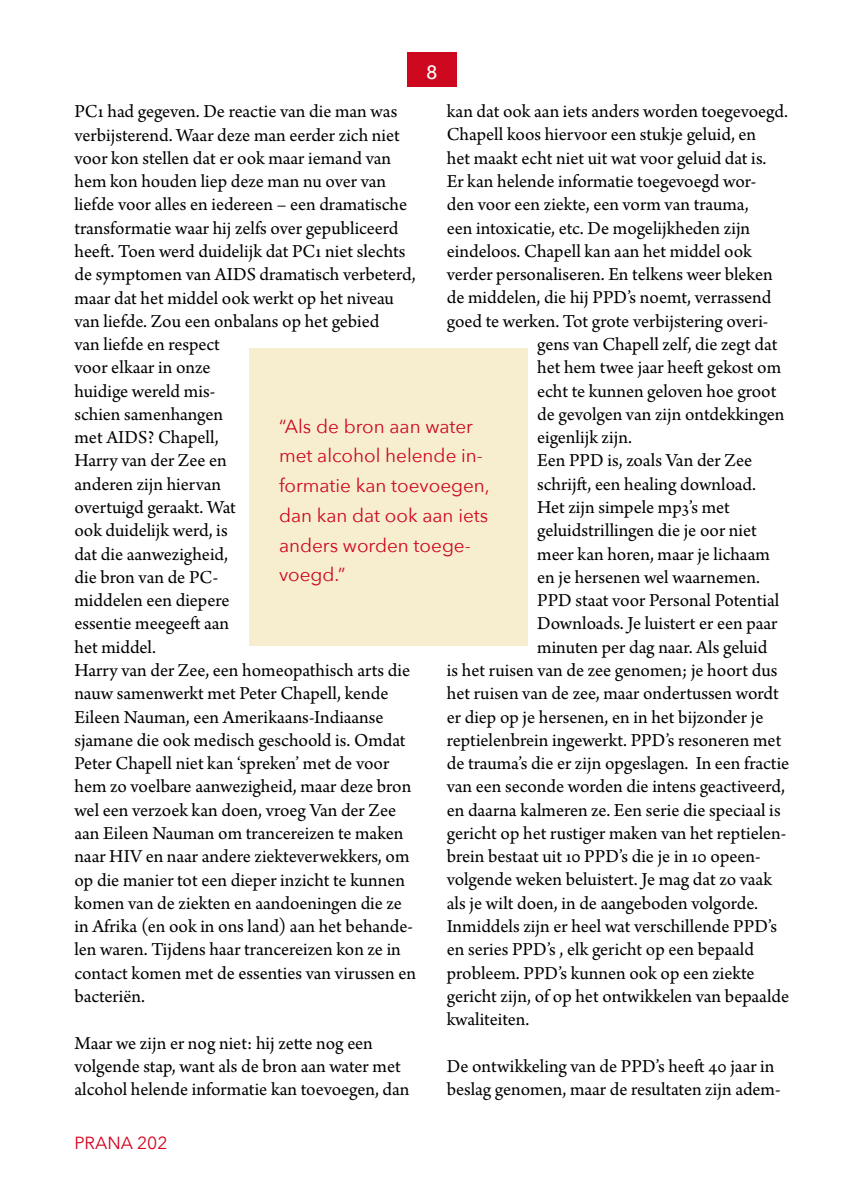
<style>
.page{position:relative;width:844px;height:1191px;background:#fff}
.page>*{position:absolute;margin:0;border:0;box-sizing:border-box;transform-origin:0 0}
.t1{font:19.25px/23.3px "Arno Pro";letter-spacing:-.005em;color:#000}
.t2{font:500 19.25px "Avenir Next";color:#fff}
.t3{font:18.9px/29.8px "Avenir Next";color:#cd071e}
.t4{font:17.5px "Avenir Next";color:#d4021d}
</style>
<div class="page">
<div style="left:407px;top:52px;width:49px;height:35px;background:#cd071e"></div>
<div style="left:249px;top:348px;width:278px;height:298px;background:#f7eecf"></div>
<p class="t2" style="left:426px;top:56px;width:13px">8</p>
<p class="t1" style="left:446px;top:101px;width:342px">kan dat ook aan iets anders worden toegevoegd.</p>
<p class="t1" style="left:446px;top:124px;width:311px">Chapell koos hiervoor een stukje geluid, en</p>
<p class="t1" style="left:446px;top:147px;width:321px">het maakt echt niet uit wat voor geluid dat is.</p>
<p class="t1" style="left:446px;top:171px;width:311px">Er kan helende informatie toegevoegd wor-</p>
<p class="t1" style="left:446px;top:194px;width:303px">den voor een ziekte, een vorm van trauma,</p>
<p class="t1" style="left:446px;top:217px;width:305px">een intoxicatie, etc. De mogelijkheden zijn</p>
<p class="t1" style="left:446px;top:240px;width:306px">eindeloos. Chapell kan aan het middel ook</p>
<p class="t1" style="left:446px;top:264px;width:327px">verder personaliseren. En telkens weer bleken</p>
<p class="t1" style="left:446px;top:287px;width:326px">de middelen, die hij PPD’s noemt, verrassend</p>
<p class="t1" style="left:446px;top:310px;width:323px">goed te werken. Tot grote verbijstering overi-</p>
<p class="t1" style="left:537px;top:333px;width:241px">gens van Chapell zelf, die zegt dat</p>
<p class="t1" style="left:537px;top:357px;width:245px">het hem twee jaar heeft gekost om</p>
<p class="t1" style="left:537px;top:380px;width:241px">echt te kunnen geloven hoe groot</p>
<p class="t1" style="left:537px;top:403px;width:249px">de gevolgen van zijn ontdekkingen</p>
<p class="t1" style="left:537px;top:427px;width:96px">eigenlijk zijn.</p>
<p class="t1" style="left:537px;top:450px;width:216px">Een PPD is, zoals Van der Zee</p>
<p class="t1" style="left:537px;top:473px;width:220px">schrijft, een healing download.</p>
<p class="t1" style="left:537px;top:496px;width:194px">Het zijn simpele mp3’s met</p>
<p class="t1" style="left:537px;top:520px;width:221px">geluidstrillingen die je oor niet</p>
<p class="t1" style="left:537px;top:543px;width:234px">meer kan horen, maar je lichaam</p>
<p class="t1" style="left:537px;top:566px;width:224px">en je hersenen wel waarnemen.</p>
<p class="t1" style="left:537px;top:589px;width:243px">PPD staat voor Personal Potential</p>
<p class="t1" style="left:537px;top:613px;width:241px">Downloads. Je luistert er een paar</p>
<p class="t1" style="left:537px;top:636px;width:232px">minuten per dag naar. Als geluid</p>
<p class="t1" style="left:446px;top:659px;width:332px">is het ruisen van de zee genomen; je hoort dus</p>
<p class="t1" style="left:446px;top:683px;width:333px">het ruisen van de zee, maar ondertussen wordt</p>
<p class="t1" style="left:446px;top:706px;width:318px">er diep op je hersenen, en in het bijzonder je</p>
<p class="t1" style="left:446px;top:729px;width:336px">reptielenbrein ingewerkt. PPD’s resoneren met</p>
<p class="t1" style="left:446px;top:752px;width:344px">de trauma’s die er zijn opgeslagen. In een fractie</p>
<p class="t1" style="left:446px;top:776px;width:340px">van een seconde worden die intens geactiveerd,</p>
<p class="t1" style="left:446px;top:799px;width:335px">en daarna kalmeren ze. Een serie die speciaal is</p>
<p class="t1" style="left:446px;top:822px;width:341px">gericht op het rustiger maken van het reptielen-</p>
<p class="t1" style="left:446px;top:845px;width:315px">brein bestaat uit 10 PPD’s die je in 10 opeen-</p>
<p class="t1" style="left:446px;top:869px;width:326px">volgende weken beluistert. Je mag dat zo vaak</p>
<p class="t1" style="left:446px;top:892px;width:313px">als je wilt doen, in de aangeboden volgorde.</p>
<p class="t1" style="left:446px;top:915px;width:332px">Inmiddels zijn er heel wat verschillende PPD’s</p>
<p class="t1" style="left:446px;top:939px;width:308px">en series PPD’s , elk gericht op een bepaald</p>
<p class="t1" style="left:446px;top:962px;width:309px">probleem. PPD’s kunnen ook op een ziekte</p>
<p class="t1" style="left:446px;top:985px;width:344px">gericht zijn, of op het ontwikkelen van bepaalde</p>
<p class="t1" style="left:446px;top:1008px;width:84px">kwaliteiten.</p>
<p class="t1" style="left:446px;top:1055px;width:335px">De ontwikkeling van de PPD’s heeft 40 jaar in beslag genomen, maar de resultaten zijn adem-</p>
<p class="t1" style="left:74px;top:101px;width:343px">PC1 had gegeven. De reactie van die man was verbijsterend. Waar deze man eerder zich niet voor kon stellen dat er ook maar iemand van hem kon houden liep deze man nu over van liefde voor alles en iedereen – een dramatische transformatie waar hij zelfs over gepubliceerd heeft. Toen werd duidelijk dat PC1 niet slechts de symptomen van AIDS dramatisch verbeterd, maar dat het middel ook werkt op het niveau van liefde. Zou een onbalans op het gebied<br>van liefde en respect<br>voor elkaar in onze<br>huidige wereld mis-<br>schien samenhangen<br>met AIDS? Chapell,<br>Harry van der Zee en<br>anderen zijn hiervan<br>overtuigd geraakt. Wat<br>ook duidelijk werd, is<br>dat die aanwezigheid,<br>die bron van de PC-<br>middelen een diepere<br>essentie meegeeft aan<br>het middel.<br>Harry van der Zee, een homeopathisch arts die nauw samenwerkt met Peter Chapell, kende Eileen Nauman, een Amerikaans-Indiaanse sjamane die ook medisch geschoold is. Omdat Peter Chapell niet kan ‘spreken’ met de voor hem zo voelbare aanwezigheid, maar deze bron wel een verzoek kan doen, vroeg Van der Zee aan Eileen Nauman om trancereizen te maken naar HIV en naar andere ziekteverwekkers, om op die manier tot een dieper inzicht te kunnen komen van de ziekten en aandoeningen die ze in Afrika (en ook in ons land) aan het behande&shy;len waren. Tijdens haar trancereizen kon ze in contact komen met de essenties van virussen en bacteriën.</p>
<p class="t1" style="left:74px;top:1032px;width:336px">Maar we zijn er nog niet: hij zette nog een volgende stap, want als de bron aan water met alcohol helende informatie kan toevoegen, dan</p>
<p class="t3" style="left:279px;top:410px;width:212px">“Als de bron aan water met alcohol helende in&shy;formatie kan toevoegen, dan kan dat ook aan iets anders worden toege&shy;voegd.”</p>
<p class="t4" style="left:74px;top:1128px;width:95px">PRANA 202</p>
</div>
